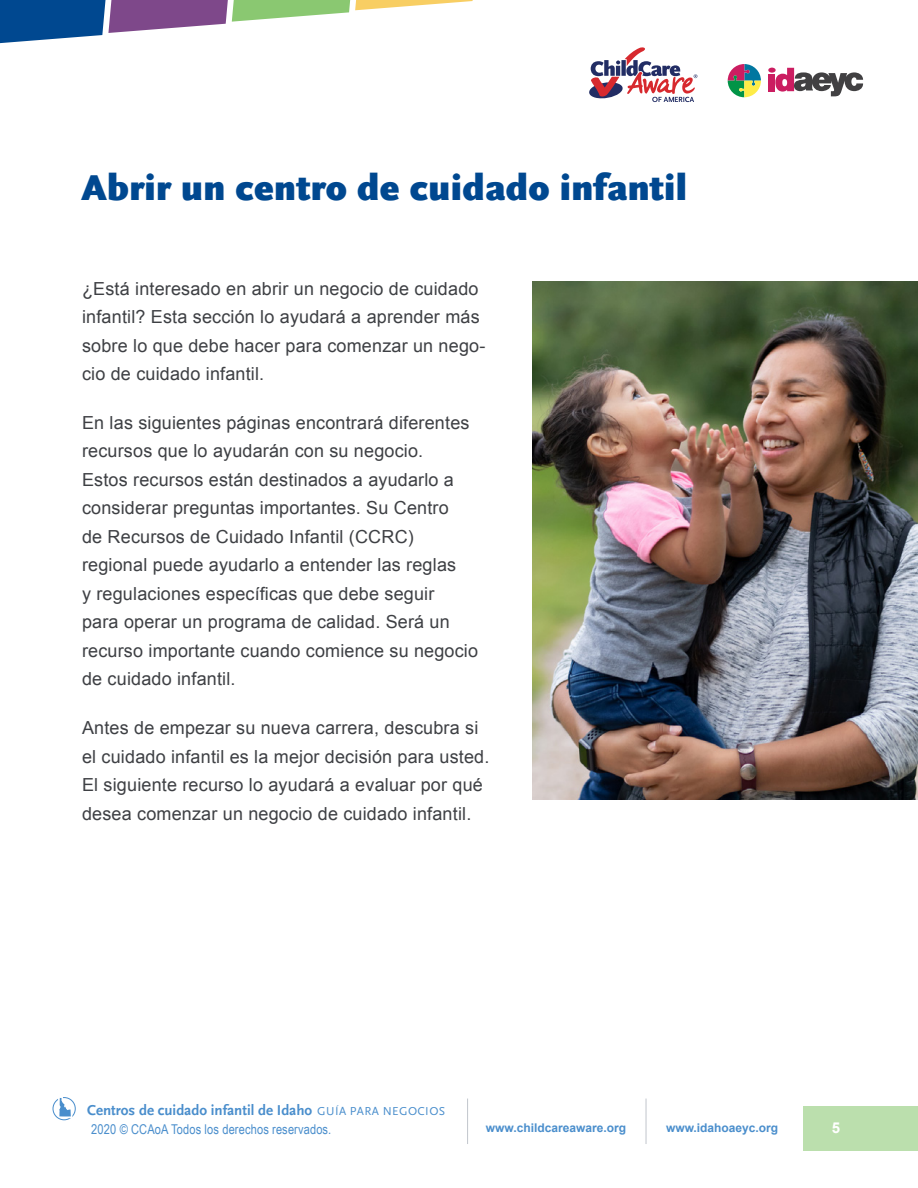
<style>
.page{position:relative;width:918px;height:1188px;background:#fff}
.page>*{position:absolute;margin:0;border:0;box-sizing:border-box;transform-origin:0 0}
.t1{font:900 37.5px "Scala Sans Pro";letter-spacing:.01em;color:#004890}
.t2{font:18px/28.5px "Arial";letter-spacing:.01em;color:#3e4044}
.t3{font:700 15px "Scala Sans Offc";color:#4a8ecc}
.t4{font:700 15px "Arial";color:#fff}
.t5{font:13.5px "Arial Narrow";letter-spacing:.01em;color:#4a8ecc}
.t6{font:700 12px "Arial";color:#4a8ecc}
.s1{font-family:"Scala Sans OT";font-weight:400;font-size:12px}
</style>
<div class="page">
<div style="left:52px;top:1097px;width:24px;height:23px;border:1px solid #4a8ecc;border-radius:50%"></div>
<svg style="left:58px;top:1097px;width:15px;height:22px"></svg>
<svg style="left:0;top:0;width:473px;height:44px"></svg>
<div style="left:803px;top:1106px;width:114px;height:44px;background:#bbdfad"></div>
<hr style="left:467px;top:1099px;width:1px;height:45px;background:#c1c6cc">
<hr style="left:646px;top:1099px;width:1px;height:45px;background:#c1c6cc">
<svg style="left:589px;top:47px;width:108px;height:55px"></svg>
<svg style="left:728px;top:64px;width:33px;height:33px"></svg>
<div style="left:768px;top:74px;width:7px;height:17px;background:#cb1d61"></div>
<div style="left:768px;top:68px;width:8px;height:5px;background:#cb1d61;border-radius:50%"></div>
<svg style="left:775px;top:68px;width:88px;height:28px"></svg>
<img style="left:532px;top:282px;width:386px;height:518px">
<h1 class="t1" style="left:81px;top:167px;width:607px">Abrir un centro de cuidado infantil</h1>
<p class="t2" style="left:82px;top:274px;width:405px">¿Está interesado en abrir un negocio de cuidado infantil? Esta sección lo ayudará a aprender más sobre lo que debe hacer para comenzar un nego&shy;cio de cuidado infantil.</p>
<p class="t2" style="left:82px;top:409px;width:398px">En las siguientes páginas encontrará diferentes recursos que lo ayudarán con su negocio.<br>Estos recursos están destinados a ayudarlo a considerar preguntas importantes. Su Centro<br>de Recursos de Cuidado Infantil (CCRC) regional puede ayudarlo a entender las reglas<br>y regulaciones específicas que debe seguir<br>para operar un programa de calidad. Será un recurso importante cuando comience su negocio de cuidado infantil.</p>
<p class="t2" style="left:82px;top:714px;width:409px">Antes de empezar su nueva carrera, descubra si el cuidado infantil es la mejor decisión para usted.<br>El siguiente recurso lo ayudará a evaluar por qué desea comenzar un negocio de cuidado infantil.</p>
<p class="t3" style="left:87px;top:1101px;width:360px">Centros de cuidado infantil de Idaho <span class="s1">GUÍA PARA NEGOCIOS</span></p>
<p class="t5" style="left:91px;top:1119px;width:242px">2020 © CCAoA Todos los derechos reservados.</p>
<p class="t6" style="left:486px;top:1120px;width:142px">www.childcareaware.org</p>
<p class="t6" style="left:666px;top:1120px;width:114px">www.idahoaeyc.org</p>
<p class="t4" style="left:832px;top:1118px;width:10px">5</p>
</div>
